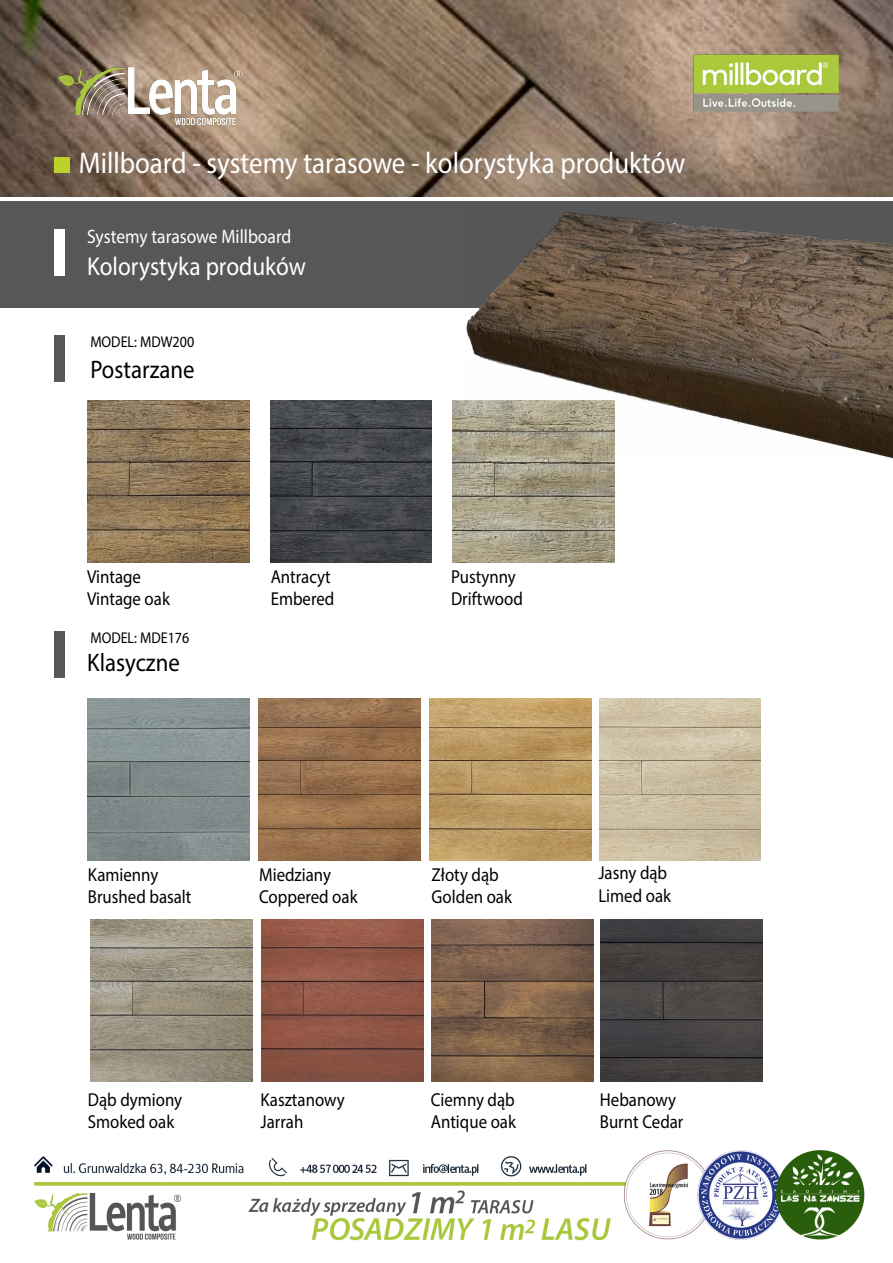
<style>
.page{position:relative;width:893px;height:1263px;background:#fff}
.page>*{position:absolute;margin:0;border:0;box-sizing:border-box;transform-origin:0 0}
.t1{font:30px "Myriad Pro";color:#fff;scale:.9 1}
.t2{font:25.95px "Myriad Pro";color:#fff;scale:.9 1}
.t3{font:25.35px "Myriad Pro";color:#000;scale:.9 1}
.t4{font:19.5px "Myriad Pro";color:#fff;scale:.9 1}
.t5{font:18.75px/22.5px "Myriad Pro";color:#000;scale:.9 1}
.t6{font:15.6px "Myriad Pro";color:#000;scale:.9 1}
</style>
<div class="page">
<img style="left:88px;top:400px;width:162px;height:162px">
<img style="left:270px;top:400px;width:162px;height:162px">
<img style="left:452px;top:400px;width:162px;height:162px">
<div style="left:0;top:202px;width:893px;height:106px;background:#585758"></div>
<div style="left:54px;top:229px;width:11px;height:46px;background:#fff"></div>
<img style="left:466px;top:212px;width:427px;height:247px">
<img style="left:0;top:0;width:893px;height:197px">
<img style="left:694px;top:54px;width:145px;height:57px">
<div style="left:54px;top:157px;width:15px;height:15px;background:#bed129"></div>
<img style="left:54px;top:54px;width:194px;height:79px">
<img style="left:88px;top:698px;width:162px;height:162px">
<img style="left:599px;top:698px;width:162px;height:162px">
<img style="left:259px;top:698px;width:162px;height:162px">
<img style="left:90px;top:920px;width:162px;height:161px">
<img style="left:430px;top:698px;width:162px;height:162px">
<img style="left:261px;top:920px;width:162px;height:161px">
<img style="left:432px;top:920px;width:161px;height:161px">
<img style="left:601px;top:920px;width:162px;height:161px">
<div style="left:54px;top:336px;width:11px;height:46px;background:#595859"></div>
<div style="left:54px;top:631px;width:11px;height:47px;background:#595859"></div>
<img style="left:34px;top:1150px;width:831px;height:91px">
<h1 class="t1" style="left:79px;top:145px;width:675px">Millboard - systemy tarasowe - kolorystyka produktów</h1>
<p class="t4" style="left:87px;top:225px;width:228px">Systemy tarasowe Millboard</p>
<h2 class="t2" style="left:87px;top:250px;width:245px">Kolorystyka produków</h2>
<p class="t6" style="left:90px;top:333px;width:117px">MODEL: MDW200</p>
<h3 class="t3" style="left:90px;top:353px;width:117px">Postarzane</h3>
<p class="t5" style="left:87px;top:565px;width:93px">Vintage<br>Vintage oak</p>
<p class="t5" style="left:271px;top:565px;width:72px">Antracyt<br>Embered</p>
<p class="t5" style="left:451px;top:565px;width:81px">Pustynny<br>Driftwood</p>
<p class="t6" style="left:90px;top:628px;width:111px">MODEL: MDE176</p>
<h3 class="t3" style="left:87px;top:647px;width:104px">Klasyczne</h3>
<p class="t5" style="left:88px;top:863px;width:117px">Kamienny<br>Brushed basalt</p>
<p class="t5" style="left:259px;top:863px;width:111px">Miedziany<br>Coppered oak</p>
<p class="t5" style="left:432px;top:863px;width:91px">Złoty dąb<br>Golden oak</p>
<p class="t5" style="left:598px;top:861px;width:82px">Jasny dąb<br>Limed oak</p>
<p class="t5" style="left:88px;top:1088px;width:106px">Dąb dymiony<br>Smoked oak</p>
<p class="t5" style="left:261px;top:1088px;width:95px">Kasztanowy<br>Jarrah</p>
<p class="t5" style="left:431px;top:1088px;width:96px">Ciemny dąb<br>Antique oak</p>
<p class="t5" style="left:600px;top:1088px;width:94px">Hebanowy<br>Burnt Cedar</p>
</div>
